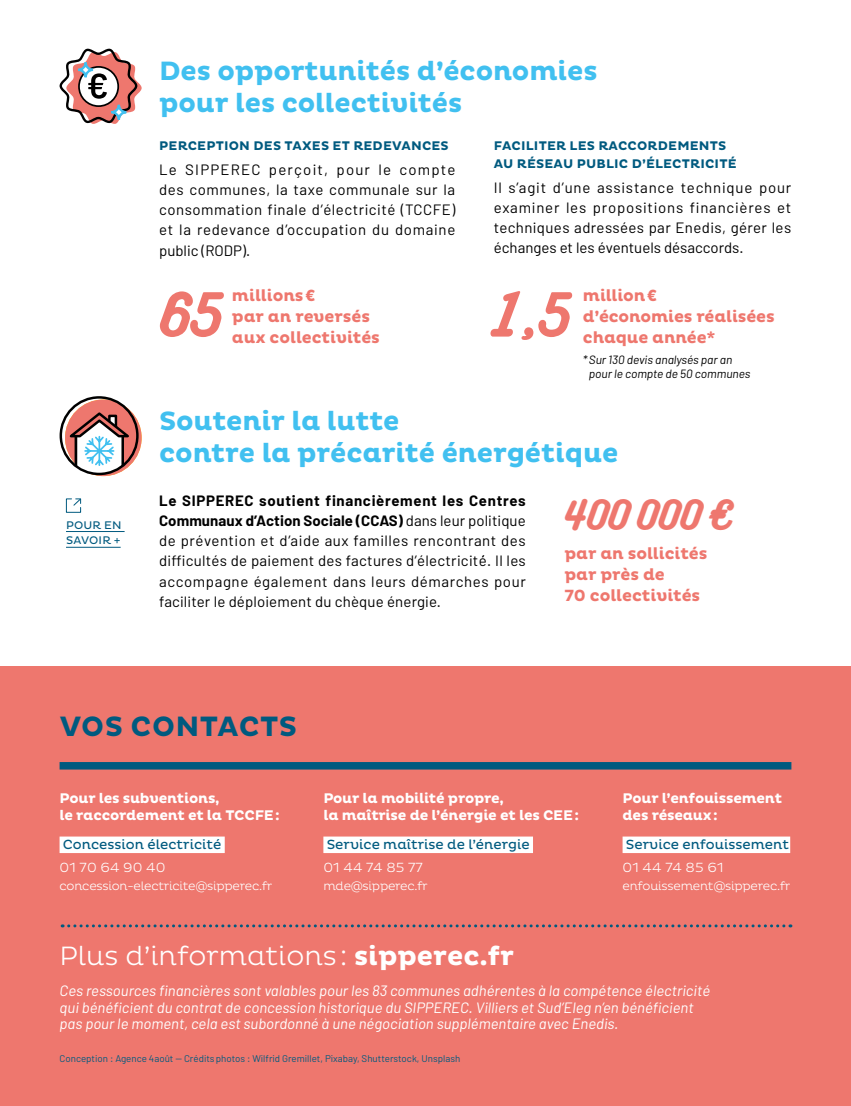
<style>
.page{position:relative;width:851px;height:1106px;background:#fff}
.page>*{position:absolute;margin:0;border:0;box-sizing:border-box;transform-origin:0 0}
.t1{font:52.5px "Bukhari Script";color:#ee776e}
.t2{font:35.7px "Bukhari Script";color:#ee776e}
.t3{font:700 28.5px "Pluto";letter-spacing:.015em;color:#005a7f}
.t4{font:700 27px/32.4px "Pluto";letter-spacing:-.005em;color:#41c0f0}
.t5{font:300 27px "Pluto";color:#fff}
.t6{font:700 16.5px/21px "Pluto";letter-spacing:-.005em;color:#ee776e}
.t7{font:15px/20.2px "Barlow";letter-spacing:.01em;color:#000;text-align:justify}
.t8{font:italic 15px/16.5px "Barlow";color:#fff}
.t9{font:700 14.25px/16.5px "Pluto";letter-spacing:-.015em;color:#fff}
.t10{font:13.5px "Pluto";color:#005a7f}
.t11{font:300 13.5px "Pluto";letter-spacing:.01em;color:#fff}
.t12{font:700 12.75px/18px "Pluto";letter-spacing:.015em;color:#005a7f}
.t13{font:300 12px "Pluto";letter-spacing:-.02em;color:#fff}
.t14{font:italic 12px/14.4px "Barlow";letter-spacing:-.005em;color:#000}
.t15{font:11.25px/15.8px "Pluto";letter-spacing:.015em;color:#005a7f}
.t16{font:9.75px "Barlow";color:#005a7f}
.s1{font-weight:700}
</style>
<div class="page">
<div style="left:0;top:666px;width:850px;height:440px;background:#ee776e"></div>
<div style="left:60px;top:762px;width:731px;height:7px;background:#005a7f"></div>
<svg style="left:62px;top:924px;width:721px;height:3px"></svg>
<svg style="left:65px;top:399px;width:77px;height:77px"></svg>
<div style="left:60px;top:396px;width:79px;height:79px;border:2px solid #000;border-radius:50%"></div>
<svg style="left:64px;top:410px;width:71px;height:64px"></svg>
<svg style="left:59px;top:48px;width:83px;height:76px"></svg>
<svg style="left:78px;top:62px;width:15px;height:15px"></svg>
<div style="left:77px;top:61px;width:17px;height:17px;border:2px solid #41c0f0;border-radius:50%"></div>
<svg style="left:111px;top:105px;width:15px;height:15px"></svg>
<div style="left:110px;top:104px;width:17px;height:17px;border:2px solid #41c0f0;border-radius:50%"></div>
<div style="left:60px;top:836px;width:165px;height:17px;background:#fff"></div>
<div style="left:323px;top:836px;width:210px;height:17px;background:#fff"></div>
<div style="left:622px;top:836px;width:168px;height:17px;background:#fff"></div>
<hr style="left:66px;top:531px;width:59px;height:1px;background:#005a7f">
<hr style="left:66px;top:547px;width:55px;height:1px;background:#005a7f">
<svg style="left:65px;top:498px;width:17px;height:15px"></svg>
<h3 class="t4" style="left:159px;top:55px;width:440px">Des opportunités d’économies pour les collectivités</h3>
<p class="t12" style="left:159px;top:137px;width:291px">PERCEPTION DES TAXES ET REDEVANCES</p>
<p class="t7" style="left:159px;top:159px;width:298px">Le SIPPEREC perçoit, pour le compte des communes, la taxe communale sur la consommation finale d’électricité (TCCFE) et la redevance d’occupation du domaine public (RODP).</p>
<p class="t6" style="left:232px;top:285px;width:149px">millions€<br>par an reversés aux collectivités</p>
<p class="t12" style="left:494px;top:137px;width:244px">FACILITER LES RACCORDEMENTS<br>AU RÉSEAU PUBLIC D’ÉLECTRICITÉ</p>
<p class="t7" style="left:493px;top:177px;width:299px">Il s’agit d’une assistance technique pour examiner les propositions financières et techniques adressées par Enedis, gérer les échanges et les éventuels désaccords.</p>
<p class="t6" style="left:583px;top:285px;width:193px">million€<br>d’économies réalisées chaque année*</p>
<h1 class="t1" style="left:159px;top:288px;width:65px">65</h1>
<h1 class="t1" style="left:493px;top:288px;width:79px">1,5</h1>
<p class="t14" style="left:589px;top:352px;width:163px;text-indent:-6px">* Sur 130 devis analysés par an pour le compte de 50 communes</p>
<p class="t15" style="left:66px;top:517px;width:57px">POUR EN<br>SAVOIR +</p>
<h3 class="t4" style="left:159px;top:405px;width:460px">Soutenir la lutte<br>contre la précarité énergétique</h3>
<p class="t7" style="left:159px;top:490px;width:368px"><span class="s1">Le SIPPEREC soutient financièrement les Centres Communaux d’Action Sociale (CCAS)</span> dans leur politique de prévention et d’aide aux familles rencontrant des difficultés de paiement des factures d’électricité́. Il les accompagne également dans leurs démarches pour faciliter le déploiement du chèque énergie.</p>
<h2 class="t2" style="left:564px;top:496px;width:170px">400 000 €</h2>
<p class="t6" style="left:564px;top:543px;width:145px">par an sollicités par près de<br>70 collectivités</p>
<h3 class="t3" style="left:60px;top:710px;width:239px">VOS CONTACTS</h3>
<p class="t9" style="left:60px;top:790px;width:222px">Pour les subventions,<br>le raccordement et la TCCFE:</p>
<p class="t10" style="left:63px;top:837px;width:160px">Concession électricité</p>
<p class="t11" style="left:60px;top:859px;width:108px">01 70 64 90 40</p>
<p class="t13" style="left:60px;top:878px;width:214px">concession-electricite@sipperec.fr</p>
<p class="t9" style="left:323px;top:790px;width:257px">Pour la mobilité propre,<br>la maîtrise de l’énergie et les CEE:</p>
<p class="t10" style="left:327px;top:837px;width:204px">Service maîtrise de l’énergie</p>
<p class="t11" style="left:323px;top:859px;width:101px">01 44 74 85 77</p>
<p class="t13" style="left:323px;top:878px;width:106px">mde@sipperec.fr</p>
<h3 class="t5" style="left:60px;top:940px;width:456px">Plus d’informations: <span class="s1">sipperec.fr</span></h3>
<p class="t9" style="left:622px;top:790px;width:161px">Pour l’enfouissement des réseaux:</p>
<p class="t10" style="left:626px;top:837px;width:164px">Service enfouissement</p>
<p class="t11" style="left:622px;top:859px;width:102px">01 44 74 85 61</p>
<p class="t13" style="left:622px;top:878px;width:169px">enfouissement@sipperec.fr</p>
<p class="t8" style="left:60px;top:982px;width:652px">Ces ressources financières sont valables pour les 83 communes adhérentes à la compétence électricité qui bénéficient du contrat de concession historique du SIPPEREC. Villiers et Sud’Eleg n’en bénéficient pas pour le moment, cela est subordonné à une négociation supplémentaire avec Enedis.</p>
<p class="t16" style="left:60px;top:1052px;width:402px">Conception : Agence 4août -- Créditsphotos : Wilfrid Gremillet, Pixabay, Shutterstock, Unsplash</p>
</div>
